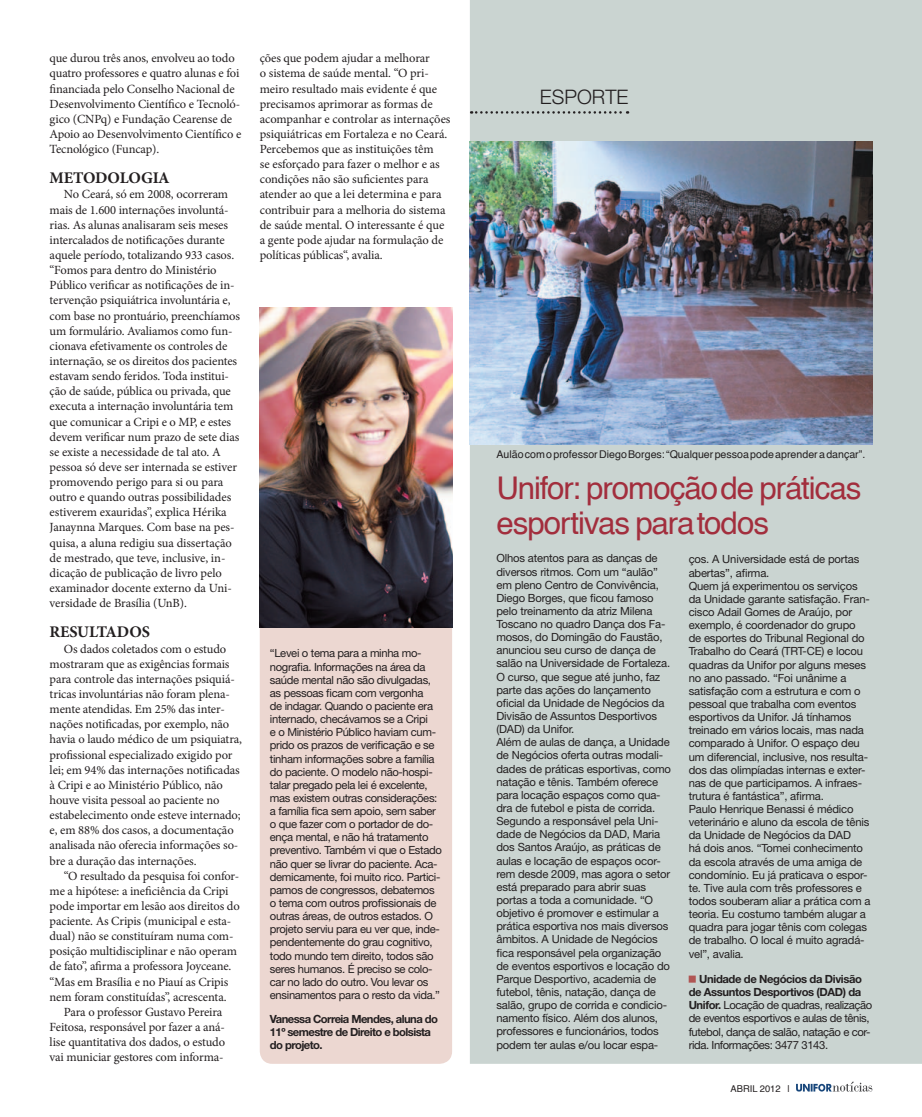
<style>
.page{position:relative;width:922px;height:1117px;background:#fff}
.page>*{position:absolute;margin:0;border:0;box-sizing:border-box;transform-origin:0 0}
.t1{font:31.25px/35px "Helvetica";letter-spacing:-.035em;color:#a22e3d}
.t2{font:300 20px "Helvetica Neue";color:#231f20}
.t3{font:700 16.25px "Minion Pro";letter-spacing:-.01em;color:#231f20}
.t4{font:12.5px/15.1px "Minion Pro";letter-spacing:-.01em;color:#231f20}
.t5{font:11.25px/13.1px "Helvetica Neue";letter-spacing:-.015em;color:#231f20}
.t6{font:11.25px/13.1px "Helvetica Neue";letter-spacing:-.035em;color:#231f20}
.t7{font:700 11.25px/13.1px "Helvetica Neue";letter-spacing:-.05em;color:#231f20}
.t8{font:10.62px "Helvetica";color:#231f20}
.t9{font:9.38px "Helvetica";color:#231f20}
.s1{font-weight:700}
</style>
<div class="page">
<svg style="left:796px;top:1081px;width:76px;height:10px"></svg>
<div style="left:470px;top:0;width:451px;height:1063px;background:#cad4d1"></div>
<div style="left:261px;top:615px;width:190px;height:447px;background:#ecd7d1;border-radius:11px"></div>
<div style="left:260px;top:614px;width:192px;height:449px;border:2px solid #ecd7d1;border-radius:11px"></div>
<svg style="left:688px;top:975px;width:7px;height:7px"></svg>
<img style="left:470px;top:141px;width:402px;height:303px">
<svg style="left:471px;top:111px;width:157px;height:3px"></svg>
<img style="left:259px;top:307px;width:193px;height:320px">
<p class="t4" style="left:50px;top:51px;width:193px">que durou três anos, envolveu ao todo quatro professores e quatro alunas e foi financiada pelo Conselho Nacional de Desenvolvimento Científico e Tecnoló&shy;gico (CNPq) e Fundação Cearense de Apoio ao Desenvolvimento Científico e Tecnológico (Funcap).</p>
<h3 class="t3" style="left:50px;top:167px;width:121px">METODOLOGIA</h3>
<p class="t4" style="left:50px;top:187px;width:192px;text-indent:14px">No Ceará, só em 2008, ocorreram mais de 1.600 internações involuntá&shy;rias. As alunas analisaram seis meses intercalados de notificações durante aquele período, totalizando 933 casos. “Fomos para dentro do Ministério Público verificar as notificações de in&shy;tervenção psiquiátrica involuntária e, com base no prontuário, preenchíamos um formulário. Avaliamos como fun&shy;cionava efetivamente os controles de internação, se os direitos dos pacientes estavam sendo feridos. Toda institui&shy;ção de saúde, pública ou privada, que executa a internação involuntária tem que comunicar a Cripi e o MP, e estes devem verificar num prazo de sete dias se existe a necessidade de tal ato. A pessoa só deve ser internada se estiver promovendo perigo para si ou para outro e quando outras possibilidades estiverem exauridas”, explica Hérika Janaynna Marques. Com base na pes&shy;quisa, a aluna redigiu sua dissertação de mestrado, que teve, inclusive, in&shy;dicação de publicação de livro pelo examinador docente externo da Uni&shy;versidade de Brasília (UnB).</p>
<h3 class="t3" style="left:50px;top:620px;width:102px">RESULTADOS</h3>
<p class="t4" style="left:50px;top:641px;width:194px;text-indent:14px">Os dados coletados com o estudo mostraram que as exigências formais para controle das internações psiquiá&shy;tricas involuntárias não foram plena&shy;mente atendidas. Em 25% das inter&shy;nações notificadas, por exemplo, não havia o laudo médico de um psiquiatra, profissional especializado exigido por lei; em 94% das internações notificadas à Cripi e ao Ministério Público, não houve visita pessoal ao paciente no estabelecimento onde esteve internado; e, em 88% dos casos, a documentação analisada não oferecia informações so&shy;bre a duração das internações.</p>
<p class="t4" style="left:50px;top:867px;width:191px;text-indent:14px">“O resultado da pesquisa foi confor&shy;me a hipótese: a ineficiência da Cripi pode importar em lesão aos direitos do paciente. As Cripis (municipal e esta&shy;dual) não se constituíram numa com&shy;posição multidisciplinar e não operam de fato”, afirma a professora Joyceane. “Mas em Brasília e no Piauí as Cripis nem foram constituídas”, acrescenta.</p>
<p class="t4" style="left:50px;top:1004px;width:177px;text-indent:14px">Para o professor Gustavo Pereira Feitosa, responsável por fazer a aná&shy;lise quantitativa dos dados, o estudo vai municiar gestores com informa-</p>
<p class="t4" style="left:260px;top:51px;width:192px">ções que podem ajudar a melhorar<br>o sistema de saúde mental. “O pri&shy;meiro resultado mais evidente é que precisamos aprimorar as formas de acompanhar e controlar as internações psiquiátricas em Fortaleza e no Ceará.<br>Percebemos que as instituições têm<br>se esforçado para fazer o melhor e as condições não são suficientes para atender ao que a lei determina e para contribuir para a melhoria do sistema de saúde mental. O interessante é que a gente pode ajudar na formulação de políticas públicas“, avalia.</p>
<p class="t5" style="left:270px;top:646px;width:173px">“Levei o tema para a minha mo&shy;nografia. Informações na área da saúde mental não são divulgadas, as pessoas ficam com vergonha<br>de indagar. Quando o paciente era internado, checávamos se a Cripi<br>e o Ministério Público haviam cum&shy;prido os prazos de verificação e se tinham informações sobre a família do paciente. O modelo não-hospi&shy;talar pregado pela lei é excelente, mas existem outras considerações: a família fica sem apoio, sem saber o que fazer com o portador de do&shy;ença mental, e não há tratamento preventivo. Também vi que o Estado não quer se livrar do paciente. Aca&shy;demicamente, foi muito rico. Partici&shy;pamos de congressos, debatemos o tema com outros profissionais de outras áreas, de outros estados. O projeto serviu para eu ver que, inde&shy;pendentemente do grau cognitivo, todo mundo tem direito, todos são seres humanos. É preciso se colo&shy;car no lado do outro. Vou levar os ensinamentos para o resto da vida.”</p>
<p class="t7" style="left:270px;top:1011px;width:169px">Vanessa Correia Mendes, aluna do<br>11º semestre de Direito e bolsista do projeto.</p>
<h2 class="t2" style="left:540px;top:85px;width:90px">ESPORTE</h2>
<p class="t8" style="left:496px;top:448px;width:370px">Aulão com o professor Diego Borges: “Qualquer pessoa pode aprender a dançar”.</p>
<h1 class="t1" style="left:496px;top:469px;width:366px">Unifor: promoção de práticas esportivas para todos</h1>
<p class="t5" style="left:496px;top:551px;width:176px">Olhos atentos para as danças de diversos ritmos. Com um “aulão” em pleno Centro de Convivência,<br>Diego Borges, que ficou famoso pelo treinamento da atriz Milena<br>Toscano no quadro Dança dos Fa&shy;mosos, do Domingão do Faustão, anunciou seu curso de dança de salão na Universidade de Fortaleza.<br>O curso, que segue até junho, faz parte das ações do lançamento oficial da Unidade de Negócios da<br>Divisão de Assuntos Desportivos (DAD) da Unifor.<br>Além de aulas de dança, a Unidade de Negócios oferta outras modali&shy;dades de práticas esportivas, como natação e tênis. Também oferece para locação espaços como qua&shy;dra de futebol e pista de corrida.<br>Segundo a responsável pela Uni&shy;dade de Negócios da DAD, Maria dos Santos Araújo, as práticas de aulas e locação de espaços ocor&shy;rem desde 2009, mas agora o setor está preparado para abrir suas portas a toda a comunidade. “O objetivo é promover e estimular a prática esportiva nos mais diversos âmbitos. A Unidade de Negócios fica responsável pela organização de eventos esportivos e locação do<br>Parque Desportivo, academia de futebol, tênis, natação, dança de salão, grupo de corrida e condicio&shy;namento físico. Além dos alunos, professores e funcionários, todos podem ter aulas e/ou locar espa-</p>
<p class="t5" style="left:688px;top:552px;width:183px">ços. A Universidade está de portas abertas”, afirma.<br>Quem já experimentou os serviços da Unidade garante satisfação. Fran&shy;cisco Adail Gomes de Araújo, por exemplo, é coordenador do grupo de esportes do Tribunal Regional do Trabalho do Ceará (TRT-CE) e locou quadras da Unifor por alguns meses no ano passado. “Foi unânime a satisfação com a estrutura e com o pessoal que trabalha com eventos esportivos da Unifor. Já tínhamos treinado em vários locais, mas nada comparado à Unifor. O espaço deu um diferencial, inclusive, nos resulta&shy;dos das olimpíadas internas e exter&shy;nas de que participamos. A infraes&shy;trutura é fantástica”, afirma.<br>Paulo Henrique Benassi é médico veterinário e aluno da escola de tênis da Unidade de Negócios da DAD<br>há dois anos. “Tomei conhecimento da escola através de uma amiga de condomínio. Eu já praticava o espor&shy;te. Tive aula com três professores e todos souberam aliar a prática com a teoria. Eu costumo também alugar a quadra para jogar tênis com colegas de trabalho. O local é muito agradá&shy;vel”, avalia.</p>
<p class="t6" style="left:688px;top:972px;width:185px;text-indent:11px"><span class="s1">Unidade de Negócios da Divisão de Assuntos Desportivos (DAD) da Unifor.</span> Locação de quadras, realização de eventos esportivos e aulas de tênis, futebol, dança de salão, natação e cor&shy;rida. Informações: 3477 3143.</p>
<p class="t9" style="left:730px;top:1082px;width:61px">ABRIL 2012 |</p>
</div>
